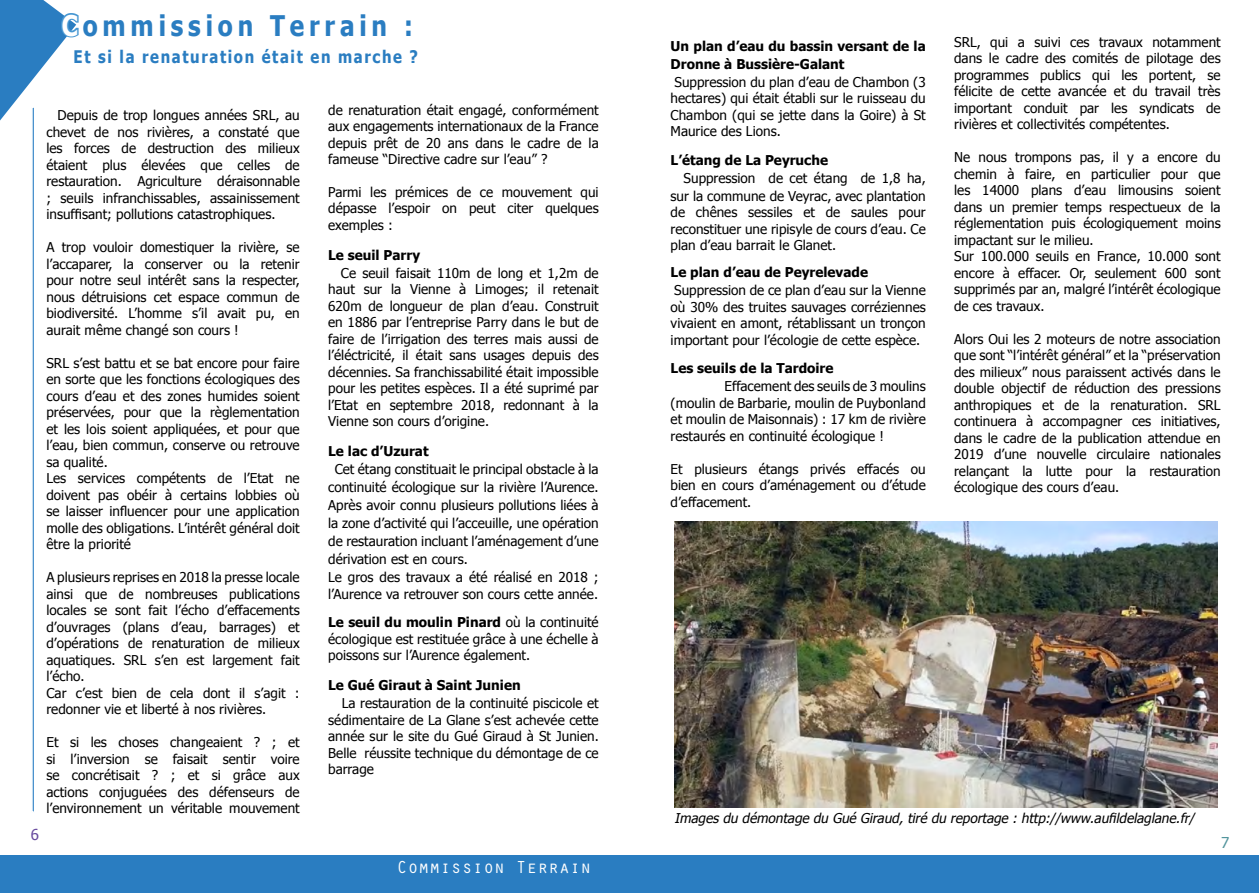
<style>
.page{position:relative;width:1259px;height:893px;background:#fff}
.page>*{position:absolute;margin:0;border:0;box-sizing:border-box;transform-origin:0 0}
.t1{font:700 28.35px "Tahoma";letter-spacing:.2em;color:#2a7dc1;scale:.86 1}
.t2{font:18px "Orator Std";color:#fff}
.t3{font:700 17.4px "Tahoma";letter-spacing:.11em;color:#2a7dc1;scale:.86 1}
.t4{font:15px "Tahoma";color:#684a9e}
.t5{font:15px "Tahoma";color:#53959d}
.t6{font:13.5px/16.5px "Tahoma";color:#000;text-align:justify}
.t7{font:700 13.5px/18px "Tahoma";color:#000}
.t8{font:italic 13.5px "Tahoma";color:#000}
.s1{color:#fff}
.s2{font-weight:700}
</style>
<div class="page">
<div style="left:0;top:856px;width:676px;height:37px;background:#2a7dc1"></div>
<svg style="left:32px;top:121px;width:2px;height:691px"></svg>
<svg style="left:0;top:0;width:79px;height:121px"></svg>
<div style="left:593px;top:856px;width:666px;height:37px;background:#2a7dc1"></div>
<img style="left:674px;top:522px;width:543px;height:286px">
<h1 class="t1" style="left:62px;top:5px;width:410px"><span class="s1">C</span>ommission Terrain :</h1>
<p class="t3" style="left:74px;top:44px;width:402px">Et si la renaturation était en marche ?</p>
<p class="t6" style="left:46px;top:107px;width:255px;text-indent:11px">Depuis de trop longues années SRL, au chevet de nos rivières, a constaté que les forces de destruction des milieux étaient plus élevées que celles de restauration. Agriculture déraisonnable ; seuils infranchissables, assainissement insuffisant; pollutions catastrophiques.</p>
<p class="t6" style="left:46px;top:239px;width:255px">A trop vouloir domestiquer la rivière, se l’accaparer, la conserver ou la retenir pour notre seul intérêt sans la respecter, nous détruisions cet espace commun de biodiversité. L’homme s’il avait pu, en aurait même changé son cours !</p>
<p class="t6" style="left:46px;top:354px;width:255px;text-align:left">SRL s’est battu et se bat encore pour faire en sorte que les fonctions écologiques des cours d’eau et des zones humides soient préservées, pour que la règlementation et les lois soient appliquées, et pour que l’eau, bien commun, conserve ou retrouve sa qualité.<br>Les services compétents de l’Etat ne doivent pas obéir à certains lobbies où se laisser influencer pour une application molle des obligations. L’intérêt général doit être la priorité</p>
<p class="t6" style="left:46px;top:569px;width:255px;text-align:left">A plusieurs reprises en 2018 la presse locale ainsi que de nombreuses publications locales se sont fait l’écho d’effacements d’ouvrages (plans d’eau, barrages) et d’opérations de renaturation de milieux aquatiques. SRL s’en est largement fait l’écho.<br>Car c’est bien de cela dont il s’agit : redonner vie et liberté à nos rivières.</p>
<p class="t6" style="left:46px;top:733px;width:255px">Et si les choses changeaient ? ; et si l’inversion se faisait sentir voire se concrétisait ? ; et si grâce aux actions conjuguées des défenseurs de l’environnement un véritable mouvement</p>
<p class="t4" style="left:31px;top:824px;width:10px">6</p>
<p class="t6" style="left:328px;top:101px;width:272px">de renaturation était engagé, conformément aux engagements internationaux de la France depuis prêt de 20 ans dans le cadre de la fameuse “Directive cadre sur l’eau” ?</p>
<p class="t6" style="left:328px;top:183px;width:272px">Parmi les prémices de ce mouvement qui dépasse l’espoir on peut citer quelques exemples :</p>
<p class="t7" style="left:328px;top:245px;width:93px">Le seuil Parry</p>
<p class="t6" style="left:328px;top:264px;width:272px;text-indent:13px">Ce seuil faisait 110m de long et 1,2m de haut sur la Vienne à Limoges; il retenait 620m de longueur de plan d’eau. Construit en 1886 par l’entreprise Parry dans le but de faire de l’irrigation des terres mais aussi de l’éléctricité, il était sans usages depuis des décennies. Sa franchissabilité était impossible pour les petites espèces. Il a été suprimé par l’Etat en septembre 2018, redonnant à la Vienne son cours d’origine.</p>
<p class="t7" style="left:328px;top:442px;width:102px">Le lac d’Uzurat</p>
<p class="t6" style="left:328px;top:460px;width:272px;line-height:18px;text-align:left;text-indent:7px">Cet étang constituait le principal obstacle à la continuité écologique sur la rivière l’Aurence.<br>Après avoir connu plusieurs pollutions liées à la zone d’activité qui l’acceuille, une opération de restauration incluant l’aménagement d’une dérivation est en cours.<br>Le gros des travaux a été réalisé en 2018 ;</p>
<p class="t6" style="left:328px;top:579px;width:272px;line-height:28.5px">l’Aurence va retrouver son cours cette année.<br><span class="s2">Le seuil du moulin Pinard</span> où la continuité</p>
<p class="t6" style="left:328px;top:630px;width:272px">écologique est restituée grâce à une échelle à poissons sur l’Aurence également.</p>
<p class="t7" style="left:328px;top:676px;width:194px">Le Gué Giraut à Saint Junien</p>
<p class="t6" style="left:328px;top:695px;width:272px;text-indent:14px">La restauration de la continuité piscicole et sédimentaire de La Glane s’est achevée cette année sur le site du Gué Giraud à St Junien.<br>Belle réussite technique du démontage de ce barrage</p>
<h2 class="t2" style="left:397px;top:854px;width:196px">Commission Terrain</h2>
<p class="t7" style="left:670px;top:36px;width:257px">Un plan d’eau du bassin versant de la<br>Dronne à Bussière-Galant</p>
<p class="t6" style="left:670px;top:73px;width:257px">Suppression du plan d’eau de Chambon (3 hectares) qui était établi sur le ruisseau du Chambon (qui se jette dans la Goire) à St Maurice des Lions.</p>
<p class="t7" style="left:670px;top:150px;width:159px">L’étang de La Peyruche</p>
<p class="t6" style="left:670px;top:168px;width:257px;line-height:18px;text-align:right">Suppression de cet étang de 1,8 ha, sur la commune de Veyrac, avec plantation</p>
<p class="t6" style="left:670px;top:203px;width:257px">de chênes sessiles et de saules pour reconstituer une ripisyle de cours d’eau. Ce plan d’eau barrait le Glanet.</p>
<p class="t7" style="left:670px;top:262px;width:199px">Le plan d’eau de Peyrelevade</p>
<p class="t6" style="left:670px;top:281px;width:257px">Suppression de ce plan d’eau sur la Vienne où 30% des truites sauvages corréziennes vivaient en amont, rétablissant un tronçon important pour l’écologie de cette espèce.</p>
<p class="t7" style="left:670px;top:358px;width:164px">Les seuils de la Tardoire</p>
<p class="t6" style="left:670px;top:377px;width:257px;text-indent:54px">Effacement des seuils de 3 moulins (moulin de Barbarie, moulin de Puybonland et moulin de Maisonnais) : 17 km de rivière restaurés en continuité écologique !</p>
<p class="t6" style="left:670px;top:460px;width:257px">Et plusieurs étangs privés effacés ou bien en cours d’aménagement ou d’étude d’effacement.</p>
<p class="t6" style="left:954px;top:33px;width:268px">SRL, qui a suivi ces travaux notamment dans le cadre des comités de pilotage des programmes publics qui les portent, se félicite de cette avancée et du travail très important conduit par les syndicats de rivières et collectivités compétentes.</p>
<p class="t6" style="left:954px;top:149px;width:268px;text-align:left">Ne nous trompons pas, il y a encore du chemin à faire, en particulier pour que les 14000 plans d’eau limousins soient dans un premier temps respectueux de la réglementation puis écologiquement moins impactant sur le milieu.<br>Sur 100.000 seuils en France, 10.000 sont encore à effacer. Or, seulement 600 sont supprimés par an, malgré l’intérêt écologique de ces travaux.</p>
<p class="t6" style="left:954px;top:330px;width:268px">Alors Oui les 2 moteurs de notre association que sont “l’intérêt général” et la “préservation des milieux” nous paraissent activés dans le double objectif de réduction des pressions anthropiques et de la renaturation. SRL continuera à accompagner ces initiatives, dans le cadre de la publication attendue en 2019 d’une nouvelle circulaire nationales relançant la lutte pour la restauration écologique des cours d’eau.</p>
<p class="t8" style="left:674px;top:809px;width:521px">Images du démontage du Gué Giraud, tiré du reportage : http://www.aufildelaglane.fr/</p>
<p class="t5" style="left:1221px;top:833px;width:10px">7</p>
</div>
